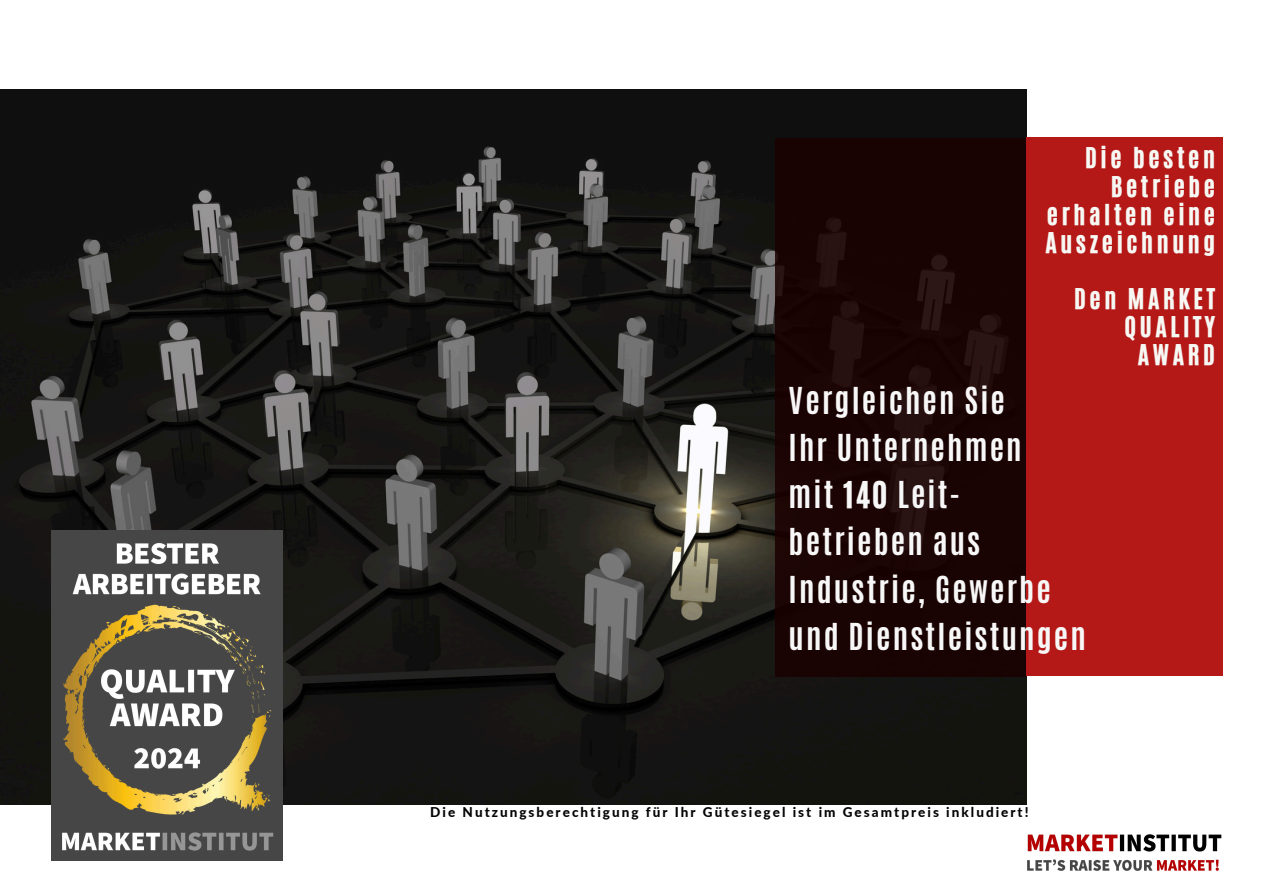
<style>
.page{position:relative;width:1263px;height:894px;background:#fff}
.page>*{position:absolute;margin:0;border:0;box-sizing:border-box;transform-origin:0 0}
.t1{font:700 31.05px/47.2px "Antonio";letter-spacing:.07em;color:#f8f7f7}
.t2{font:24px/28.2px "CA Generated";letter-spacing:.15em;color:#f7f8f3;text-align:right}
.t3{font:800 13.5px "Lato";letter-spacing:.15em;color:#040404}
.s1{font-family:"CA Generated";font-weight:400}
</style>
<div class="page">
<img style="left:0;top:89px;width:1026px;height:715px">
<div style="left:775px;top:138px;width:251px;height:538px;background:#1b0000"></div>
<div style="left:1026px;top:138px;width:197px;height:537px;background:#b51917"></div>
<img style="left:1027px;top:834px;width:195px;height:37px">
<img style="left:52px;top:530px;width:230px;height:330px">
<h2 class="t2" style="left:1045px;top:144px;width:171px">Die besten<br>Betriebe erhalten eine<br>Auszeichnung</h2>
<h1 class="t2" style="left:1074px;top:285px;width:142px">Den MARKET<br>QUALITY<br>AWARD</h1>
<h2 class="t1" style="left:789px;top:376px;width:299px">Vergleichen Sie<br>Ihr Unternehmen<br>mit <span class="s1">140</span> Leit&shy;betrieben aus<br>Industrie, Gewerbe und Dienstleistungen</h2>
<p class="t3" style="left:430px;top:803px;width:600px">Die Nutzungsberechtigung für Ihr Gütesiegel ist im Gesamtpreis inkludiert!</p>
</div>
